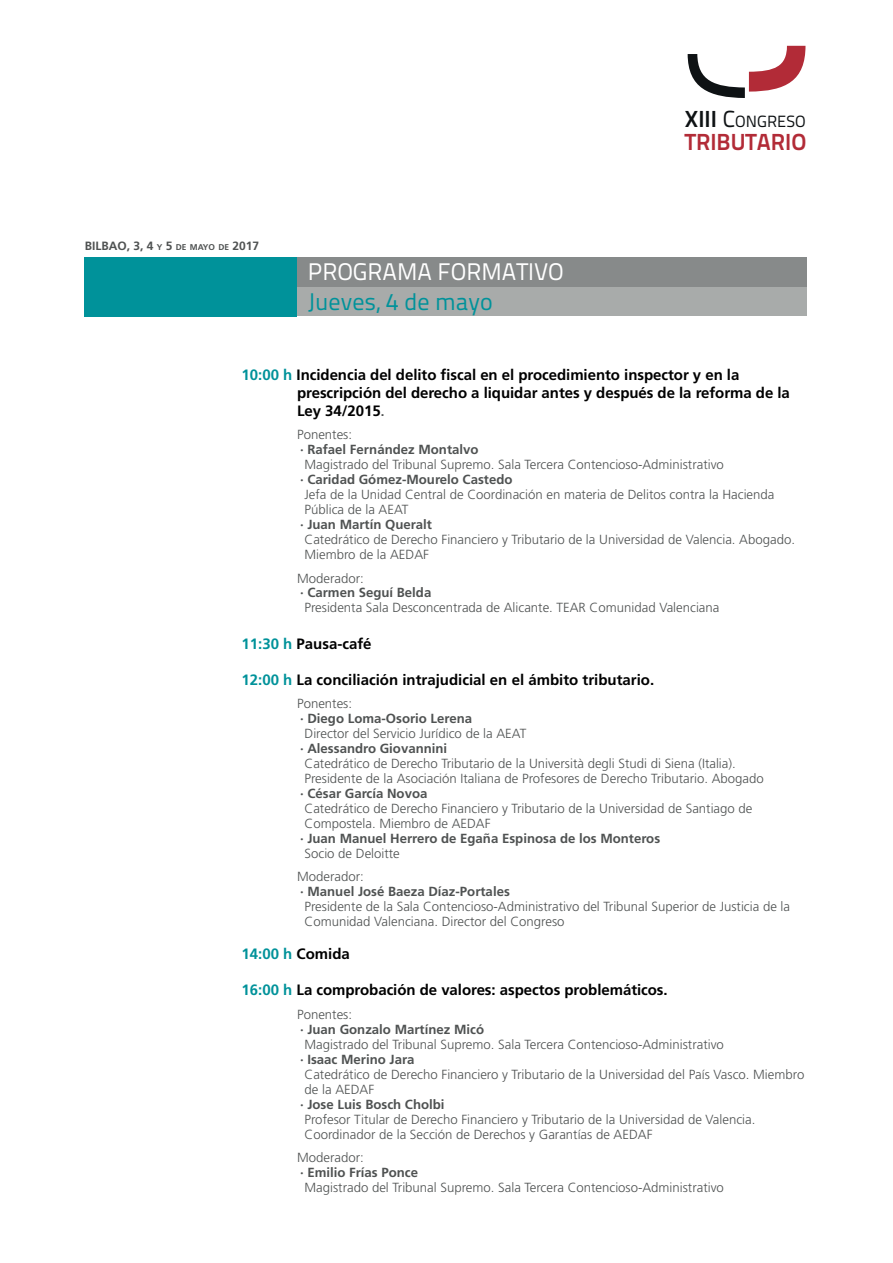
<style>
.page{position:relative;width:893px;height:1263px;background:#fff}
.page>*{position:absolute;margin:0;border:0;box-sizing:border-box;transform-origin:0 0}
.t1{font:24px "Titillium Text 22 L";color:#fff}
.t2{font:24px "Titillium Text 22 L";color:#00929a}
.t3{font:700 23.25px "Titillium Text 22 L";color:#b22b37}
.t4{font:16.2px "Titillium Text 22 L";letter-spacing:.005em;color:#0e1214}
.t5{font:700 15px/18px "Frutiger LT Std";letter-spacing:-.005em;color:#000001}
.t6{font:700 15px "Frutiger LT Std";color:#00929a}
.t7{font:300 13.2px/15px "Frutiger LT";color:#4f5252}
.t8{font:700 13.2px "Frutiger LT Std";color:#4f5252}
.t9{font:700 12px "Frutiger LT Std";color:#4f5252}
.s1{font-size:8.4px}
.s2{font-weight:700;font-size:23.25px}
.s3{font-size:23.25px}
.s4{color:#00929a}
.s5{font-size:13.2px;color:#4f5252}
.s6{color:#000001}
</style>
<div class="page">
<div style="left:297px;top:287px;width:510px;height:29px;background:#a8abaa"></div>
<div style="left:297px;top:257px;width:510px;height:30px;background:#878a8a"></div>
<div style="left:85px;top:257px;width:212px;height:59px;background:#00929a"></div>
<svg style="left:688px;top:46px;width:117px;height:52px"></svg>
<p class="t9" style="left:85px;top:238px;width:176px">BILBAO, 3, 4 <span class="s1">Y</span> 5 <span class="s1">DE MAYO DE</span> 2017</p>
<h1 class="t1" style="left:308px;top:254px;width:258px">PROGRAMA FORMATIVO</h1>
<h1 class="t2" style="left:308px;top:284px;width:186px">Jueves, 4 de mayo</h1>
<p class="t4" style="left:685px;top:109px;width:122px"><span class="s2">XIII</span> <span class="s3">C</span>ONGRESO</p>
<h2 class="t3" style="left:685px;top:123px;width:123px">TRIBUTARIO</h2>
<p class="t5" style="left:297px;top:366px;width:494px;text-indent:-56px"><span class="s4">10:00 h</span> Incidencia del delito fiscal en el procedimiento inspector y en la prescripción del derecho a liquidar antes y después de la reforma de la<br>Ley 34/2015<span class="s5">.</span></p>
<p class="t7" style="left:297px;top:427px;width:57px">Ponentes:</p>
<p class="t8" style="left:300px;top:442px;width:180px">· Rafael Fernández Montalvo</p>
<p class="t7" style="left:305px;top:457px;width:421px">Magistrado del Tribunal Supremo. Sala Tercera Contencioso-Administrativo</p>
<p class="t8" style="left:300px;top:472px;width:214px">· Caridad Gómez-Mourelo Castedo</p>
<p class="t7" style="left:305px;top:487px;width:471px">Jefa de la Unidad Central de Coordinación en materia de Delitos contra la Hacienda<br>Pública de la AEAT</p>
<p class="t8" style="left:300px;top:517px;width:134px">· Juan Martín Queralt</p>
<p class="t7" style="left:305px;top:532px;width:492px">Catedrático de Derecho Financiero y Tributario de la Universidad de Valencia. Abogado.<br>Miembro de la AEDAF</p>
<p class="t7" style="left:297px;top:571px;width:68px">Moderador:</p>
<p class="t8" style="left:300px;top:585px;width:133px">· Carmen Seguí Belda</p>
<p class="t7" style="left:305px;top:601px;width:416px">Presidenta Sala Desconcentrada de Alicante. TEAR Comunidad Valenciana</p>
<p class="t5" style="left:242px;top:634px;width:132px"><span class="s4">11:30 h</span> Pausa-café</p>
<p class="t5" style="left:242px;top:670px;width:414px"><span class="s4">12:00 h</span> La conciliación intrajudicial en el ámbito tributario.</p>
<p class="t7" style="left:297px;top:696px;width:57px">Ponentes:</p>
<p class="t8" style="left:300px;top:710px;width:174px">· Diego Loma-Osorio Lerena</p>
<p class="t7" style="left:305px;top:726px;width:223px">Director del Servicio Jurídico de la AEAT</p>
<p class="t8" style="left:300px;top:740px;width:149px">· Alessandro Giovannini</p>
<p class="t7" style="left:305px;top:756px;width:461px">Catedrático de Derecho Tributario de la Università degli Studi di Siena (Italia).<br>Presidente de la Asociación Italiana de Profesores de Derecho Tributario. Abogado</p>
<p class="t8" style="left:300px;top:785px;width:129px">· César García Novoa</p>
<p class="t7" style="left:305px;top:801px;width:449px">Catedrático de Derecho Financiero y Tributario de la Universidad de Santiago de<br>Compostela. Miembro de AEDAF</p>
<p class="t8" style="left:300px;top:830px;width:362px">· Juan Manuel Herrero de Egaña Espinosa de los Monteros</p>
<p class="t7" style="left:297px;top:842px;width:104px;line-height:23.4px;text-indent:7px">Socio de Deloitte<br>Moderador:</p>
<p class="t8" style="left:300px;top:884px;width:211px">· Manuel José Baeza Díaz-Portales</p>
<p class="t7" style="left:305px;top:899px;width:487px">Presidente de la Sala Contencioso-Administrativo del Tribunal Superior de Justicia de la<br>Comunidad Valenciana. Director del Congreso</p>
<p class="t6" style="left:242px;top:945px;width:110px">14:00 h <span class="s6">Comida</span></p>
<p class="t5" style="left:242px;top:981px;width:428px"><span class="s4">16:00 h</span> La comprobación de valores: aspectos problemáticos.</p>
<p class="t7" style="left:297px;top:1007px;width:57px">Ponentes:</p>
<p class="t8" style="left:300px;top:1021px;width:186px">· Juan Gonzalo Martínez Micó</p>
<p class="t7" style="left:305px;top:1037px;width:421px">Magistrado del Tribunal Supremo. Sala Tercera Contencioso-Administrativo</p>
<p class="t8" style="left:300px;top:1051px;width:116px">· Isaac Merino Jara</p>
<p class="t7" style="left:305px;top:1067px;width:501px">Catedrático de Derecho Financiero y Tributario de la Universidad del País Vasco. Miembro de la AEDAF</p>
<p class="t8" style="left:300px;top:1096px;width:146px">· Jose Luis Bosch Cholbi</p>
<p class="t7" style="left:305px;top:1112px;width:452px">Profesor Titular de Derecho Financiero y Tributario de la Universidad de Valencia.<br>Coordinador de la Sección de Derechos y Garantías de AEDAF</p>
<p class="t7" style="left:297px;top:1150px;width:68px">Moderador:</p>
<p class="t8" style="left:300px;top:1164px;width:120px">· Emilio Frías Ponce</p>
<p class="t7" style="left:305px;top:1180px;width:421px">Magistrado del Tribunal Supremo. Sala Tercera Contencioso-Administrativo</p>
</div>
